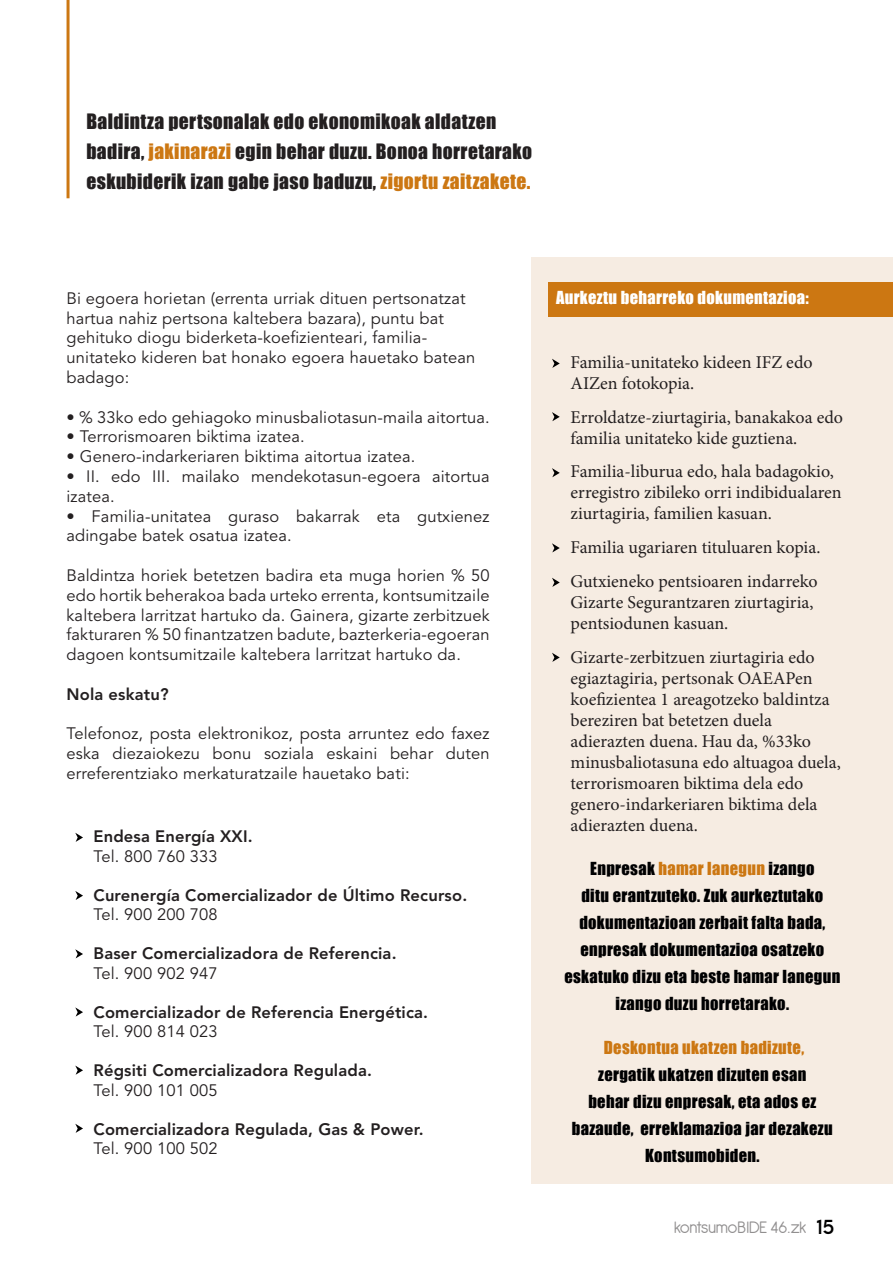
<style>
.page{position:relative;width:893px;height:1263px;background:#fff}
.page>*{position:absolute;margin:0;border:0;box-sizing:border-box;transform-origin:0 0}
.t1{font:19.5px/30px "Impact";letter-spacing:.02em;color:#231f20}
.t2{font:18px/21px "Minion Pro";color:#231f20}
.t3{font:18px "Antipasto";letter-spacing:-.03em;color:#231f20}
.t4{font:18px "LEMONMILK";color:#000001}
.t5{font:16.5px/19.8px "Avenir LT Std";letter-spacing:.01em;color:#231f20}
.t6{font:16.5px/27px "Impact";letter-spacing:.02em;color:#000001;text-align:center}
.t7{font:800 16.5px "Avenir LT Std";letter-spacing:.01em;color:#231f20}
.t8{font:16.5px "Impact";letter-spacing:.02em;color:#fff}
.t9{font:16.5px "Impact";letter-spacing:.02em;color:#cc7712}
.s1{color:#cc7712}
</style>
<div class="page">
<div style="left:531px;top:257px;width:362px;height:927px;background:#f6ece2"></div>
<div style="left:549px;top:282px;width:344px;height:34px;background:#cc7712"></div>
<hr style="left:67px;top:0;width:3px;height:198px;background:#cc7712">
<svg style="left:552px;top:359px;width:8px;height:9px"></svg>
<svg style="left:552px;top:412px;width:8px;height:9px"></svg>
<svg style="left:552px;top:468px;width:8px;height:9px"></svg>
<svg style="left:552px;top:543px;width:8px;height:9px"></svg>
<svg style="left:552px;top:578px;width:8px;height:9px"></svg>
<svg style="left:552px;top:653px;width:8px;height:9px"></svg>
<svg style="left:75px;top:833px;width:8px;height:9px"></svg>
<svg style="left:75px;top:949px;width:8px;height:9px"></svg>
<svg style="left:75px;top:1065px;width:8px;height:10px"></svg>
<svg style="left:75px;top:891px;width:8px;height:9px"></svg>
<svg style="left:75px;top:1007px;width:8px;height:9px"></svg>
<svg style="left:75px;top:1124px;width:8px;height:9px"></svg>
<p class="t1" style="left:86px;top:107px;width:447px">Baldintza pertsonalak edo ekonomikoak aldatzen badira, <span class="s1">jakinarazi</span> egin behar duzu. Bonoa horretarako eskubiderik izan gabe jaso baduzu, <span class="s1">zigortu zaitzakete.</span></p>
<p class="t5" style="left:67px;top:290px;width:410px">Bi egoera horietan (errenta urriak dituen pertsonatzat hartua nahiz pertsona kaltebera bazara), puntu bat gehituko diogu biderketa-koefizienteari, familia&shy;unitateko kideren bat honako egoera hauetako batean badago:</p>
<p class="t5" style="left:67px;top:409px;width:425px">• % 33ko edo gehiagoko minusbaliotasun-maila aitortua.</p>
<p class="t5" style="left:67px;top:428px;width:240px">• Terrorismoaren biktima izatea.</p>
<p class="t5" style="left:67px;top:448px;width:350px">• Genero-indarkeriaren biktima aitortua izatea.</p>
<p class="t5" style="left:67px;top:468px;width:425px">• II. edo III. mailako mendekotasun-egoera aitortua izatea.</p>
<p class="t5" style="left:67px;top:508px;width:425px">• Familia-unitatea guraso bakarrak eta gutxienez adingabe batek osatua izatea.</p>
<p class="t5" style="left:67px;top:567px;width:425px;text-align:justify">Baldintza horiek betetzen badira eta muga horien % 50 edo hortik beherakoa bada urteko errenta, kontsumitzaile kaltebera larritzat hartuko da. Gainera, gizarte zerbitzuek fakturaren % 50 finantzatzen badute, bazterkeria-egoeran dagoen kontsumitzaile kaltebera larritzat hartuko da.</p>
<p class="t7" style="left:67px;top:685px;width:104px">Nola eskatu?</p>
<p class="t5" style="left:67px;top:725px;width:425px;text-align:justify">Telefonoz, posta elektronikoz, posta arruntez edo faxez eska diezaiokezu bonu soziala eskaini behar duten erreferentziako merkaturatzaile hauetako bati:</p>
<p class="t7" style="left:94px;top:827px;width:161px">Endesa Energía XXI.</p>
<p class="t5" style="left:94px;top:848px;width:126px">Tel. 800 760 333</p>
<p class="t7" style="left:94px;top:886px;width:375px">Curenergía Comercializador de Último Recurso.</p>
<p class="t5" style="left:94px;top:906px;width:126px">Tel. 900 200 708</p>
<p class="t7" style="left:94px;top:944px;width:304px">Baser Comercializadora de Referencia.</p>
<p class="t5" style="left:94px;top:965px;width:126px">Tel. 900 902 947</p>
<p class="t7" style="left:94px;top:1003px;width:336px">Comercializador de Referencia Energética.</p>
<p class="t5" style="left:94px;top:1023px;width:126px">Tel. 900 814 023</p>
<p class="t7" style="left:94px;top:1061px;width:280px">Régsiti Comercializadora Regulada.</p>
<p class="t5" style="left:94px;top:1082px;width:126px">Tel. 900 101 005</p>
<p class="t7" style="left:94px;top:1120px;width:332px">Comercializadora Regulada, Gas &amp; Power.</p>
<p class="t5" style="left:94px;top:1140px;width:126px">Tel. 900 100 502</p>
<p class="t8" style="left:556px;top:291px;width:254px">Aurkeztu beharreko dokumentazioa:</p>
<p class="t2" style="left:571px;top:353px;width:244px">Familia-unitateko kideen IFZ edo<br>AIZen fotokopia.</p>
<p class="t2" style="left:571px;top:408px;width:274px">Erroldatze-ziurtagiria, banakakoa edo familia unitateko kide guztiena.</p>
<p class="t2" style="left:571px;top:463px;width:273px">Familia-liburua edo, hala badagokio, erregistro zibileko orri indibidualaren ziurtagiria, familien kasuan.</p>
<p class="t2" style="left:571px;top:532px;width:251px;line-height:33.8px">Familia ugariaren tituluaren kopia.<br>Gutxieneko pentsioaren indarreko</p>
<p class="t2" style="left:571px;top:593px;width:244px">Gizarte Segurantzaren ziurtagiria, pentsiodunen kasuan.</p>
<p class="t2" style="left:571px;top:648px;width:272px">Gizarte-zerbitzuen ziurtagiria edo egiaztagiria, pertsonak OAEAPen koefizientea 1 areagotzeko baldintza bereziren bat betetzen duela adierazten duena. Hau da, %33ko minusbaliotasuna edo altuagoa duela, terrorismoaren biktima dela edo genero-indarkeriaren biktima dela adierazten duena.</p>
<p class="t6" style="left:564px;top:856px;width:277px">Enpresak <span class="s1">hamar lanegun</span> izango<br>ditu erantzuteko. Zuk aurkeztutako dokumentazioan zerbait falta bada, enpresak dokumentazioa osatzeko eskatuko dizu eta beste hamar lanegun izango duzu horretarako.</p>
<p class="t9" style="left:604px;top:1041px;width:202px">Deskontua ukatzen badizute,</p>
<p class="t6" style="left:572px;top:1062px;width:262px">zergatik ukatzen dizuten esan<br>behar dizu enpresak, eta ados ez bazaude, erreklamazioa jar dezakezu<br>Kontsumobiden.</p>
<p class="t3" style="left:674px;top:1216px;width:134px">kontsumoBIDE 46.zk</p>
<p class="t4" style="left:816px;top:1217px;width:19px">15</p>
</div>
